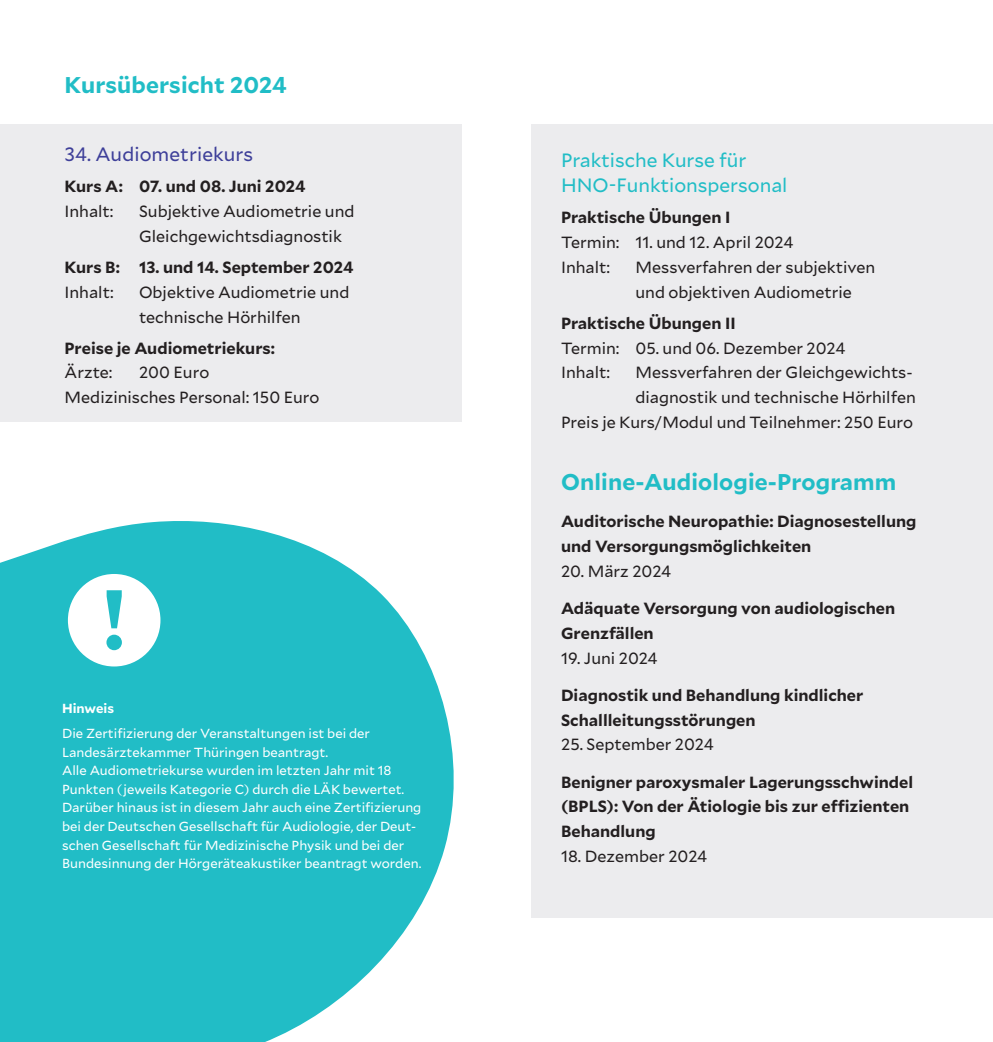
<style>
.page{position:relative;width:993px;height:1042px;background:#fff}
.page>*{position:absolute;margin:0;border:0;box-sizing:border-box;transform-origin:0 0}
.t1{font:700 22.75px "Mallory";letter-spacing:.005em;color:#21bdc6}
.t2{font:19.25px/24.8px "Mallory";color:#21bdc6}
.t3{font:19.25px "Mallory";letter-spacing:.005em;color:#3e3f99}
.t4{font:16.1px/24.8px "Mallory";color:#231f20}
.t5{font:700 16.1px/24.8px "Mallory";color:#231f20}
.t6{font:13.12px/18.6px "Mallory";color:#fff}
.t7{font:700 13.12px "Mallory";color:#fff}
</style>
<div class="page">
<div style="left:531px;top:124px;width:461px;height:360px;background:#ececee"></div>
<div style="left:531px;top:484px;width:461px;height:434px;background:#ececee"></div>
<div style="left:0;top:124px;width:461px;height:298px;background:#ececee"></div>
<svg style="left:0;top:521px;width:454px;height:521px;background:#3ec5cd"></svg>
<div style="left:68px;top:574px;width:92px;height:92px;background:#fff;border-radius:50%"></div>
<svg style="left:106px;top:590px;width:16px;height:60px"></svg>
<h1 class="t1" style="left:64px;top:68px;width:224px">Kursübersicht 2024</h1>
<p class="t3" style="left:64px;top:141px;width:190px">34. Audiometriekurs</p>
<p class="t5" style="left:64px;top:173px;width:242px">Kurs A: 07. und 08. Juni 2024</p>
<p class="t4" style="left:64px;top:198px;width:51px">Inhalt:</p>
<p class="t4" style="left:139px;top:198px;width:217px">Subjektive Audiometrie und<br>Gleichgewichtsdiagnostik</p>
<p class="t5" style="left:65px;top:254px;width:290px">Kurs B: 13. und 14. September 2024</p>
<p class="t4" style="left:65px;top:279px;width:51px">Inhalt:</p>
<p class="t4" style="left:139px;top:279px;width:212px">Objektive Audiometrie und technische Hörhilfen</p>
<p class="t5" style="left:65px;top:334px;width:212px">Preise je Audiometriekurs:</p>
<p class="t4" style="left:65px;top:359px;width:49px">Ärzte:</p>
<p class="t4" style="left:65px;top:359px;width:256px;text-indent:74px">200 Euro<br>Medizinisches Personal: 150 Euro</p>
<p class="t7" style="left:62px;top:699px;width:54px">Hinweis</p>
<p class="t6" style="left:62px;top:723px;width:361px">Die Zertifizierung der Veranstaltungen ist bei der Landesärztekammer Thüringen beantragt.<br>Alle Audiometriekurse wurden im letzten Jahr mit 18<br>Punkten (jeweils Kategorie C) durch die LÄK bewertet.<br>Darüber hinaus ist in diesem Jahr auch eine Zertifizierung bei der Deutschen Gesellschaft für Audiologie, der Deut&shy;schen Gesellschaft für Medizinische Physik und bei der Bundesinnung der Hörgeräteakustiker beantragt worden.</p>
<p class="t2" style="left:561px;top:147px;width:228px">Praktische Kurse für<br>HNO-Funktionspersonal</p>
<p class="t5" style="left:561px;top:204px;width:171px">Praktische Übungen I</p>
<p class="t4" style="left:561px;top:229px;width:234px">Termin: 11. und 12. April 2024<br>Inhalt:</p>
<p class="t4" style="left:635px;top:254px;width:241px">Messverfahren der subjektiven und objektiven Audiometrie</p>
<p class="t5" style="left:561px;top:309px;width:176px">Praktische Übungen II</p>
<p class="t4" style="left:561px;top:334px;width:286px">Termin: 05. und 06. Dezember 2024<br>Inhalt:</p>
<p class="t4" style="left:561px;top:359px;width:356px;text-align:right">Messverfahren der Gleichgewichts&shy;diagnostik und technische Hörhilfen<br>Preis je Kurs/Modul und Teilnehmer: 250 Euro</p>
<h1 class="t1" style="left:561px;top:465px;width:336px">Online-Audiologie-Programm</h1>
<p class="t5" style="left:561px;top:508px;width:357px">Auditorische Neuropathie: Diagnosestellung und Versorgungsmöglichkeiten</p>
<p class="t4" style="left:561px;top:558px;width:112px">20. März 2024</p>
<p class="t5" style="left:561px;top:595px;width:335px">Adäquate Versorgung von audiologischen<br>Grenzfällen</p>
<p class="t4" style="left:561px;top:645px;width:98px">19. Juni 2024</p>
<p class="t5" style="left:561px;top:681px;width:304px">Diagnostik und Behandlung kindlicher<br>Schallleitungsstörungen</p>
<p class="t4" style="left:561px;top:731px;width:154px">25. September 2024</p>
<p class="t5" style="left:561px;top:768px;width:353px">Benigner paroxysmaler Lagerungsschwindel (BPLS): Von der Ätiologie bis zur effizienten<br>Behandlung</p>
<p class="t4" style="left:561px;top:843px;width:148px">18. Dezember 2024</p>
</div>
